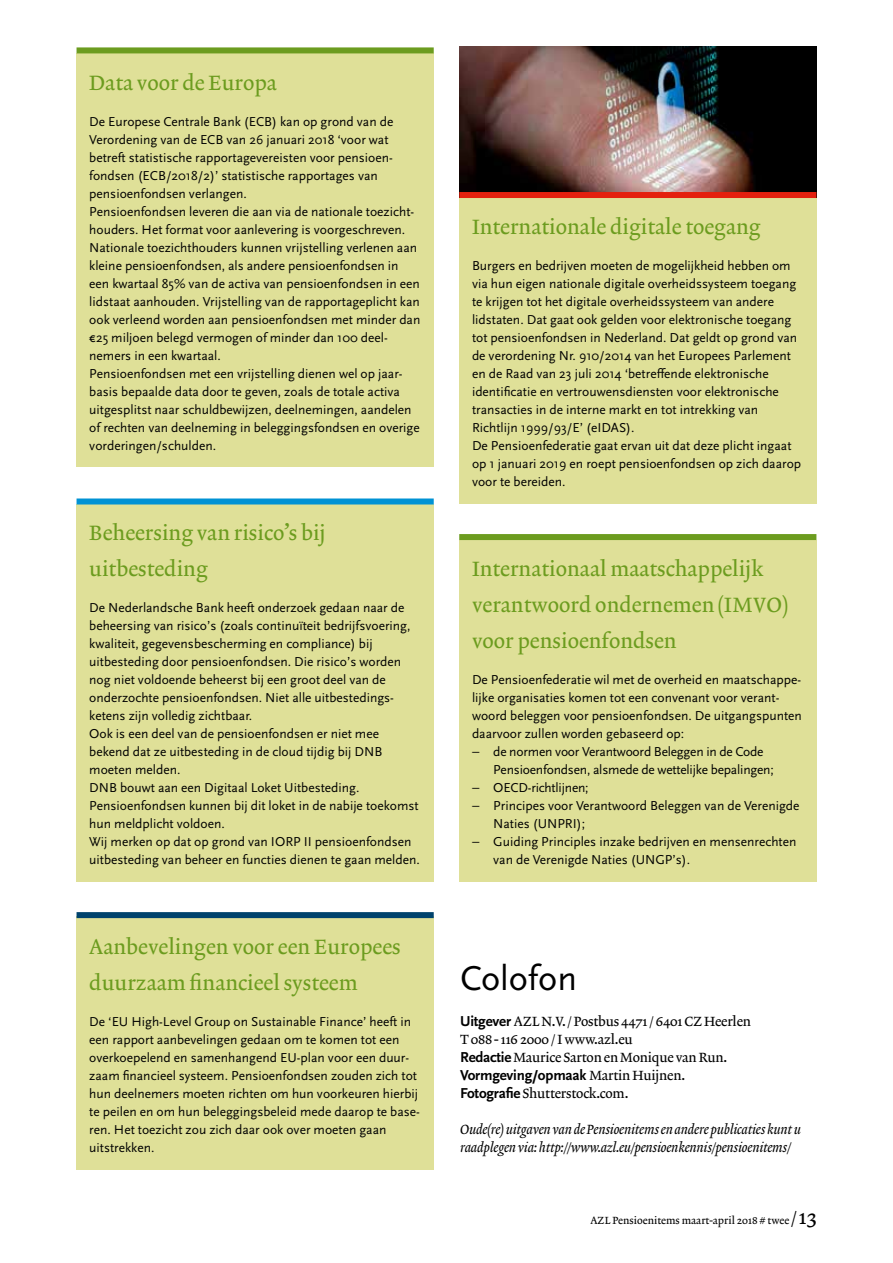
<style>
.page{position:relative;width:893px;height:1263px;background:#fff}
.page>*{position:absolute;margin:0;border:0;box-sizing:border-box;transform-origin:0 0}
.t1{font:36px "Scala Sans OT";color:#000}
.t2{font:21px/36px "Lexicon No 2 Roman A";color:#6c9c1f}
.t3{font:700 15px "Scala Sans OT";letter-spacing:-.015em;color:#000}
.t4{font:13.5px/18px "Scala Sans OT";color:#000}
.t5{font:13.5px/18px "Lexicon No 2 Roman A";letter-spacing:-.015em;color:#000}
.t6{font:13.5px/18px "Lexicon No 2 Italic A";letter-spacing:-.015em;color:#000}
.t7{font:10.5px "Lexicon No 2 Roman A";color:#000}
.s1{font-family:"Lexicon No 2 Roman A"}
.s2{font-family:"Scala Sans OT";font-weight:700;font-size:15px}
.s3{font-family:"Lexicon No 2 Roman A";font-weight:400;font-size:13.5px}
.s4{font-size:18px}
.s5{font-size:21px}
</style>
<div class="page">
<img style="left:459px;top:47px;width:357px;height:145px">
<div style="left:77px;top:53px;width:357px;height:414px;background:#dfe098"></div>
<div style="left:77px;top:47px;width:357px;height:6px;background:#6c9c1f"></div>
<div style="left:77px;top:504px;width:357px;height:378px;background:#dfe098"></div>
<div style="left:77px;top:498px;width:357px;height:6px;background:#0092d4"></div>
<div style="left:459px;top:198px;width:357px;height:306px;background:#dfe098"></div>
<div style="left:459px;top:192px;width:357px;height:6px;background:#e4200e"></div>
<div style="left:77px;top:917px;width:357px;height:253px;background:#dfe098"></div>
<div style="left:77px;top:912px;width:357px;height:6px;background:#00436d"></div>
<div style="left:459px;top:540px;width:357px;height:341px;background:#dfe098"></div>
<div style="left:459px;top:534px;width:357px;height:6px;background:#6c9c1f"></div>
<h2 class="t2" style="left:89px;top:66px;width:189px">Data voor de Europa</h2>
<p class="t4" style="left:89px;top:113px;width:333px">De Europese Centrale Bank (ECB) kan op grond van de Verordening van de ECB van 26 januari 2018 ‘voor wat betreft statistische rapportagevereisten voor pensioen&shy;fondsen (ECB/2018/2)’ statistische rapportages van pensioenfondsen verlangen.<br>Pensioenfondsen leveren die aan via de nationale toezicht&shy;houders. Het format voor aanlevering is voorgeschreven.<br>Nationale toezichthouders kunnen vrijstelling verlenen aan kleine pensioenfondsen, als andere pensioenfondsen in een kwartaal 85% van de activa van pensioenfondsen in een lidstaat aanhouden. Vrijstelling van de rapportageplicht kan ook verleend worden aan pensioenfondsen met minder dan €25 miljoen belegd vermogen of minder dan 100 deel&shy;nemers in een kwartaal.<br>Pensioenfondsen met een vrijstelling dienen wel op jaar&shy;basis bepaalde data door te geven, zoals de totale activa uitgesplitst naar schuldbewijzen, deelnemingen, aandelen of rechten van deelneming in beleggingsfondsen en overige vorderingen/schulden.</p>
<h2 class="t2" style="left:89px;top:516px;width:238px">Beheersing van risico’s bij uitbesteding</h2>
<p class="t4" style="left:89px;top:599px;width:332px">De Nederlandsche Bank heeft onderzoek gedaan naar de beheersing van risico’s (zoals continuïteit bedrijfsvoering, kwaliteit, gegevensbescherming en compliance) bij uitbesteding door pensioenfondsen. Die risico’s worden nog niet voldoende beheerst bij een groot deel van de onderzochte pensioenfondsen. Niet alle uitbestedings&shy;ketens zijn volledig zichtbaar.<br>Ook is een deel van de pensioenfondsen er niet mee bekend dat ze uitbesteding in de cloud tijdig bij DNB moeten melden.<br>DNB bouwt aan een Digitaal Loket Uitbesteding.<br>Pensioenfondsen kunnen bij dit loket in de nabije toekomst hun meldplicht voldoen.<br>Wij merken op dat op grond van IORP II pensioenfondsen uitbesteding van beheer en functies dienen te gaan melden.</p>
<h2 class="t2" style="left:89px;top:930px;width:313px">Aanbevelingen voor een Europees duurzaam financieel systeem</h2>
<p class="t4" style="left:89px;top:1013px;width:332px">De ‘EU High-Level Group on Sustainable Finance’ heeft in een rapport aanbevelingen gedaan om te komen tot een overkoepelend en samenhangend EU-plan voor een duur&shy;zaam financieel systeem. Pensioenfondsen zouden zich tot hun deelnemers moeten richten om hun voorkeuren hierbij te peilen en om hun beleggingsbeleid mede daarop te base&shy;ren. Het toezicht zou zich daar ook over moeten gaan uitstrekken.</p>
<h2 class="t2" style="left:472px;top:210px;width:290px">Internationale digitale toegang</h2>
<p class="t4" style="left:472px;top:257px;width:331px">Burgers en bedrijven moeten de mogelijkheid hebben om via hun eigen nationale digitale overheidssysteem toegang te krijgen tot het digitale overheidssysteem van andere lidstaten. Dat gaat ook gelden voor elektronische toegang tot pensioenfondsen in Nederland. Dat geldt op grond van de verordening Nr. 910/2014 van het Europees Parlement en de Raad van 23 juli 2014 ‘betreffende elektronische identificatie en vertrouwensdiensten voor elektronische transacties in de interne markt en tot intrekking van Richtlijn 1999/93/E’ (eIDAS).<br>De Pensioenfederatie gaat ervan uit dat deze plicht ingaat op 1 januari 2019 en roept pensioenfondsen op zich daarop voor te bereiden.</p>
<h2 class="t2" style="left:472px;top:552px;width:317px">Internationaal maatschappelijk verantwoord ondernemen (IMVO) voor pensioenfondsen</h2>
<p class="t4" style="left:472px;top:671px;width:331px">De Pensioenfederatie wil met de overheid en maatschappe-</p>
<p class="t4" style="left:472px;top:689px;width:309px">lijke organisaties komen tot een convenant voor verant-</p>
<p class="t4" style="left:472px;top:707px;width:331px">woord beleggen voor pensioenfondsen. De uitgangspunten</p>
<p class="t4" style="left:472px;top:725px;width:214px">daarvoor zullen worden gebaseerd op:</p>
<p class="t4" style="left:472px;top:743px;width:293px"><span class="s1">−</span> de normen voor Verantwoord Beleggen in de Code</p>
<p class="t4" style="left:493px;top:761px;width:282px">Pensioenfondsen, alsmede de wettelijke bepalingen;</p>
<p class="t4" style="left:472px;top:779px;width:118px"><span class="s1">−</span> OECD-richtlijnen;</p>
<p class="t4" style="left:472px;top:797px;width:329px"><span class="s1">−</span> Principes voor Verantwoord Beleggen van de Verenigde</p>
<p class="t4" style="left:493px;top:815px;width:93px">Naties (UNPRI);</p>
<p class="t4" style="left:472px;top:833px;width:326px"><span class="s1">−</span> Guiding Principles inzake bedrijven en mensenrechten</p>
<p class="t4" style="left:493px;top:851px;width:198px">van de Verenigde Naties (UNGP’s).</p>
<h1 class="t1" style="left:460px;top:959px;width:118px">Colofon</h1>
<p class="t5" style="left:460px;top:1013px;width:292px"><span class="s2">Uitgever</span> AZL N.V. / Postbus 4471 / 6401 CZ Heerlen<br>T 088 - 116 2000 / I www.azl.eu<br><span class="s2">Redactie</span> Maurice Sarton en Monique van Run.</p>
<p class="t3" style="left:460px;top:1067px;width:227px">Vormgeving/opmaak <span class="s3">Martin Huijnen.</span></p>
<p class="t5" style="left:460px;top:1085px;width:170px"><span class="s2">Fotografie</span> Shutterstock.com.</p>
<p class="t6" style="left:460px;top:1121px;width:342px">Oude(re) uitgaven van de Pensioenitems en andere publicaties kunt u raadplegen via: http://www.azl.eu/pensioenkennis/pensioenitems/</p>
<p class="t7" style="left:590px;top:1214px;width:228px">AZL Pensioenitems maart-april 2018 # twee <span class="s4">/</span><span class="s5">13</span></p>
</div>
